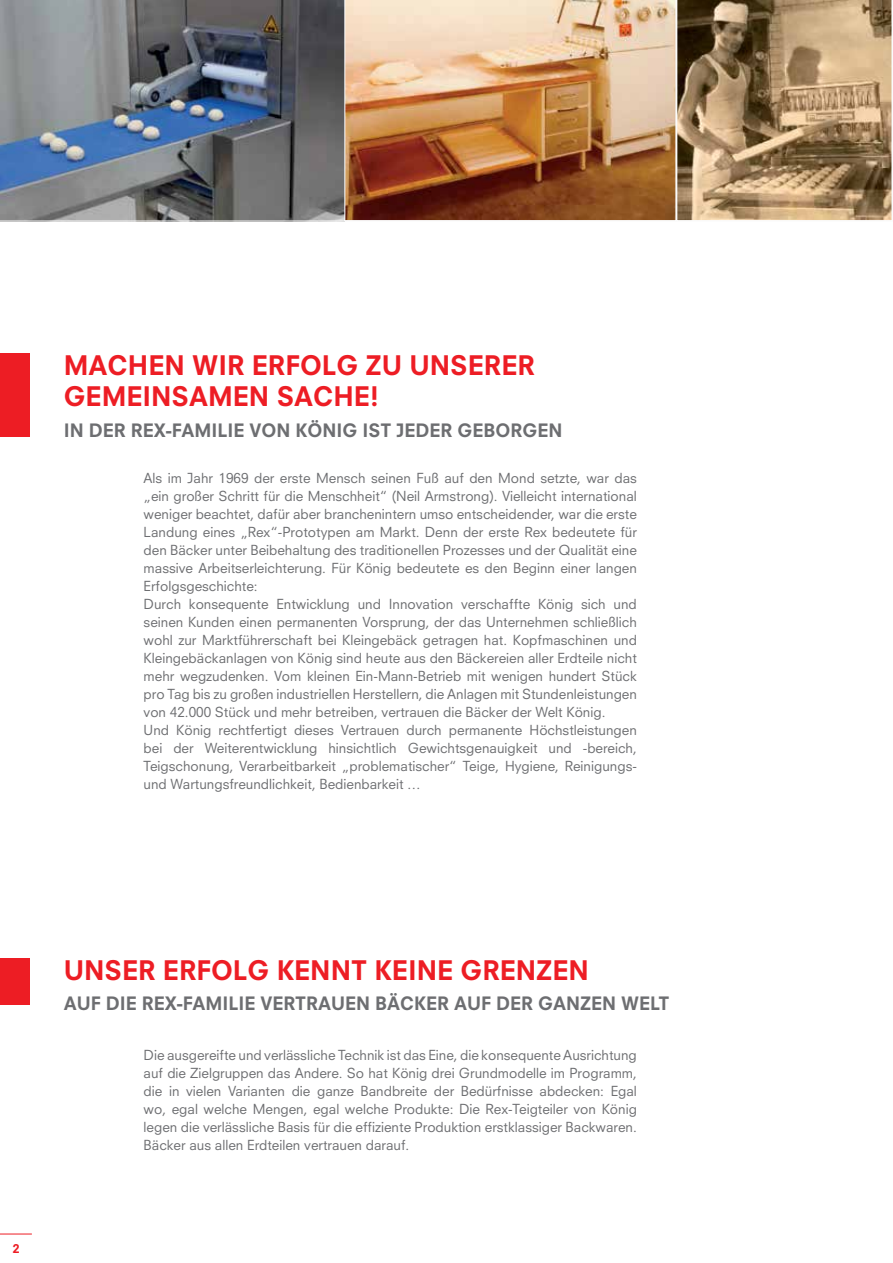
<style>
.page{position:relative;width:893px;height:1263px;background:#fff}
.page>*{position:absolute;margin:0;border:0;box-sizing:border-box;transform-origin:0 0}
.t1{font:800 26.25px/31.5px "Neuzeit S";color:#ed1d24}
.t2{font:800 18px "Neuzeit S";color:#6d6e71}
.t3{font:13.5px/18px "Neuzeit S";color:#6d6e71;text-align:justify}
.t4{font:800 12px "Neuzeit S";color:#ed1d24}
</style>
<div class="page">
<hr style="left:0;top:1233px;width:32px;height:1px;background:#ed1d24">
<img style="left:345px;top:0;width:331px;height:221px">
<svg style="left:677px;top:0;width:215px;height:221px"></svg>
<div style="left:0;top:958px;width:30px;height:47px;background:#ed1d24"></div>
<div style="left:0;top:353px;width:30px;height:84px;background:#ed1d24"></div>
<img style="left:0;top:0;width:345px;height:222px">
<h1 class="t1" style="left:64px;top:349px;width:473px">MACHEN WIR ERFOLG ZU UNSERER<br>GEMEINSAMEN SACHE!</h1>
<h2 class="t2" style="left:64px;top:419px;width:500px">IN DER REX-FAMILIE VON KÖNIG IST JEDER GEBORGEN</h2>
<p class="t3" style="left:144px;top:469px;width:495px;text-align:left">Als im Jahr 1969 der erste Mensch seinen Fuß auf den Mond setzte, war das „ein großer Schritt für die Menschheit“ (Neil Armstrong). Vielleicht international weniger beachtet, dafür aber branchenintern umso entscheidender, war die erste Landung eines „Rex“-Prototypen am Markt. Denn der erste Rex bedeutete für den Bäcker unter Beibehaltung des traditionellen Prozesses und der Qualität eine massive Arbeitserleichterung. Für König bedeutete es den Beginn einer langen Erfolgsgeschichte:<br>Durch konsequente Entwicklung und Innovation verschaffte König sich und seinen Kunden einen permanenten Vorsprung, der das Unternehmen schließlich wohl zur Marktführerschaft bei Kleingebäck getragen hat. Kopfmaschinen und Kleingebäckanlagen von König sind heute aus den Bäckereien aller Erdteile nicht mehr wegzudenken. Vom kleinen Ein-Mann-Betrieb mit wenigen hundert Stück pro Tag bis zu großen industriellen Herstellern, die Anlagen mit Stundenleistungen von 42.000 Stück und mehr betreiben, vertrauen die Bäcker der Welt König.<br>Und König rechtfertigt dieses Vertrauen durch permanente Höchstleistungen bei der Weiterentwicklung hinsichtlich Gewichtsgenauigkeit und -bereich, Teigschonung, Verarbeitbarkeit „problematischer“ Teige, Hygiene, Reinigungs&shy;und Wartungsfreundlichkeit, Bedienbarkeit …</p>
<p class="t4" style="left:13px;top:1241px;width:8px">2</p>
<h1 class="t1" style="left:64px;top:954px;width:526px">UNSER ERFOLG KENNT KEINE GRENZEN</h1>
<h2 class="t2" style="left:64px;top:992px;width:607px">AUF DIE REX-FAMILIE VERTRAUEN BÄCKER AUF DER GANZEN WELT</h2>
<p class="t3" style="left:144px;top:1046px;width:495px">Die ausgereifte und verlässliche Technik ist das Eine, die konsequente Ausrichtung auf die Zielgruppen das Andere. So hat König drei Grundmodelle im Programm, die in vielen Varianten die ganze Bandbreite der Bedürfnisse abdecken: Egal wo, egal welche Mengen, egal welche Produkte: Die Rex-Teigteiler von König legen die verlässliche Basis für die effiziente Produktion erstklassiger Backwaren.<br>Bäcker aus allen Erdteilen vertrauen darauf.</p>
</div>
